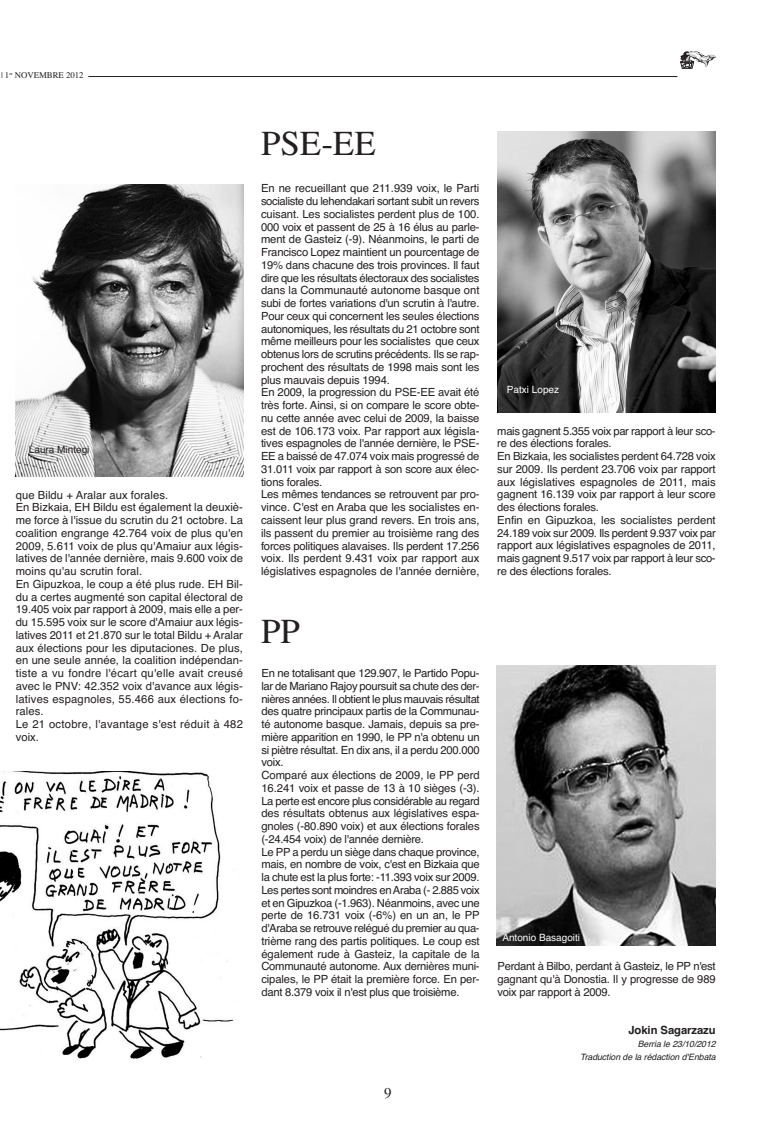
<style>
.page{position:relative;width:776px;height:1134px;background:#fff}
.page>*{position:absolute;margin:0;border:0;box-sizing:border-box;transform-origin:0 0}
.t1{font:35px "Times";color:#231f20}
.t2{font:15px "Times";color:#231f20}
.t3{font:11.25px/12.8px "Helvetica";letter-spacing:-.015em;color:#231f20}
.t4{font:11.25px/12.8px "Helvetica";letter-spacing:.005em;color:#231f20}
.t5{font:700 11.25px "Helvetica";letter-spacing:-.005em;color:#231f20}
.t6{font:10px "Helvetica";color:#fff}
.t7{font:10px "Helvetica";color:#231f20}
.t8{font:italic 8.75px/12.8px "Helvetica";color:#231f20;text-align:right}
.t9{font:8.75px "Times";color:#231f20}
</style>
<div class="page">
<hr style="left:88px;top:76px;width:589px;height:1px;background:#231f20">
<svg style="left:680px;top:52px;width:36px;height:16px"></svg>
<img style="left:16px;top:185px;width:227px;height:291px">
<img style="left:498px;top:131px;width:218px;height:282px">
<img style="left:497px;top:665px;width:219px;height:280px">
<img style="left:0;top:772px;width:234px;height:287px">
<p class="t9" style="left:1px;top:72px;width:84px">| 1<sup>er</sup> NOVEMBRE 2012</p>
<p class="t7" style="left:29px;top:446px;width:62px">Laura Mintegi</p>
<p class="t4" style="left:16px;top:489px;width:229px">que Bildu + Aralar aux forales.<br>En Bizkaia, EH Bildu est également la deuxiè&shy;me force à l'issue du scrutin du 21 octobre. La coalition engrange 42.764 voix de plus qu'en 2009, 5.611 voix de plus qu'Amaiur aux légis&shy;latives de l'année dernière, mais 9.600 voix de moins qu'au scrutin foral.<br>En Gipuzkoa, le coup a été plus rude. EH Bil&shy;du a certes augmenté son capital électoral de 19.405 voix par rapport à 2009, mais elle a per&shy;du 15.595 voix sur le score d'Amaiur aux légis&shy;latives 2011 et 21.870 sur le total Bildu + Aralar aux élections pour les diputaciones. De plus, en une seule année, la coalition indépendan&shy;tiste a vu fondre l'écart qu'elle avait creusé avec le PNV: 42.352 voix d'avance aux légis&shy;latives espagnoles, 55.466 aux élections fo&shy;rales.<br>Le 21 octobre, l'avantage s'est réduit à 482 voix.</p>
<h1 class="t1" style="left:261px;top:130px;width:116px">PSE-EE</h1>
<p class="t3" style="left:261px;top:183px;width:220px">En ne recueillant que 211.939 voix, le Parti socialiste du lehendakari sortant subit un revers cuisant. Les socialistes perdent plus de 100.<br>000 voix et passent de 25 à 16 élus au parle&shy;ment de Gasteiz (-9). Néanmoins, le parti de Francisco Lopez maintient un pourcentage de 19% dans chacune des trois provinces. Il faut dire que les résultats électoraux des socialistes dans la Communauté autonome basque ont subi de fortes variations d'un scrutin à l'autre.<br>Pour ceux qui concernent les seules élections autonomiques, les résultats du 21 octobre sont même meilleurs pour les socialistes que ceux obtenus lors de scrutins précédents. Ils se rap&shy;prochent des résultats de 1998 mais sont les plus mauvais depuis 1994.<br>En 2009, la progression du PSE-EE avait été très forte. Ainsi, si on compare le score obte&shy;nu cette année avec celui de 2009, la baisse est de 106.173 voix. Par rapport aux législa&shy;tives espagnoles de l'année dernière, le PSE-EE a baissé de 47.074 voix mais progressé de 31.011 voix par rapport à son score aux élec&shy;tions forales.<br>Les mêmes tendances se retrouvent par pro&shy;vince. C'est en Araba que les socialistes en&shy;caissent leur plus grand revers. En trois ans, ils passent du premier au troisième rang des forces politiques alavaises. Ils perdent 17.256 voix. Ils perdent 9.431 voix par rapport aux législatives espagnoles de l'année dernière,</p>
<h1 class="t1" style="left:261px;top:618px;width:40px">PP</h1>
<p class="t3" style="left:261px;top:668px;width:220px">En ne totalisant que 129.907, le Partido Popu&shy;lar de Mariano Rajoy poursuit sa chute des der&shy;nières années. Il obtient le plus mauvais résultat des quatre principaux partis de la Communau&shy;té autonome basque. Jamais, depuis sa pre&shy;mière apparition en 1990, le PP n'a obtenu un si piètre résultat. En dix ans, il a perdu 200.000 voix.<br>Comparé aux élections de 2009, le PP perd 16.241 voix et passe de 13 à 10 sièges (-3).<br>La perte est encore plus considérable au regard des résultats obtenus aux législatives espa&shy;gnoles (-80.890 voix) et aux élections forales (-24.454 voix) de l'année dernière.<br>Le PP a perdu un siège dans chaque province, mais, en nombre de voix, c'est en Bizkaia que la chute est la plus forte: -11.393 voix sur 2009.<br>Les pertes sont moindres en Araba (- 2.885 voix et en Gipuzkoa (-1.963). Néanmoins, avec une perte de 16.731 voix (-6%) en un an, le PP d'Araba se retrouve relégué du premier au qua&shy;trième rang des partis politiques. Le coup est également rude à Gasteiz, la capitale de la Communauté autonome. Aux dernières muni&shy;cipales, le PP était la première force. En per&shy;dant 8.379 voix il n'est plus que troisième.</p>
<h2 class="t2" style="left:384px;top:1087px;width:9px">9</h2>
<p class="t6" style="left:507px;top:386px;width:54px">Patxi Lopez</p>
<p class="t3" style="left:497px;top:425px;width:220px">mais gagnent 5.355 voix par rapport à leur sco&shy;re des élections forales.<br>En Bizkaia, les socialistes perdent 64.728 voix sur 2009. Ils perdent 23.706 voix par rapport aux législatives espagnoles de 2011, mais gagnent 16.139 voix par rapport à leur score des élections forales.<br>Enfin en Gipuzkoa, les socialistes perdent 24.189 voix sur 2009. Ils perdent 9.937 voix par rapport aux législatives espagnoles de 2011, mais gagnent 9.517 voix par rapport à leur sco&shy;re des élections forales.</p>
<p class="t6" style="left:502px;top:933px;width:79px">Antonio Basagoiti</p>
<p class="t3" style="left:497px;top:961px;width:220px;text-align:justify">Perdant à Bilbo, perdant à Gasteiz, le PP n'est gagnant qu'à Donostia. Il y progresse de 989 voix par rapport à 2009.</p>
<p class="t5" style="left:628px;top:1026px;width:89px">Jokin Sagarzazu</p>
<p class="t8" style="left:580px;top:1038px;width:139px">Berria le 23/10/2012<br>Traduction de la rédaction d'Enbata</p>
</div>
